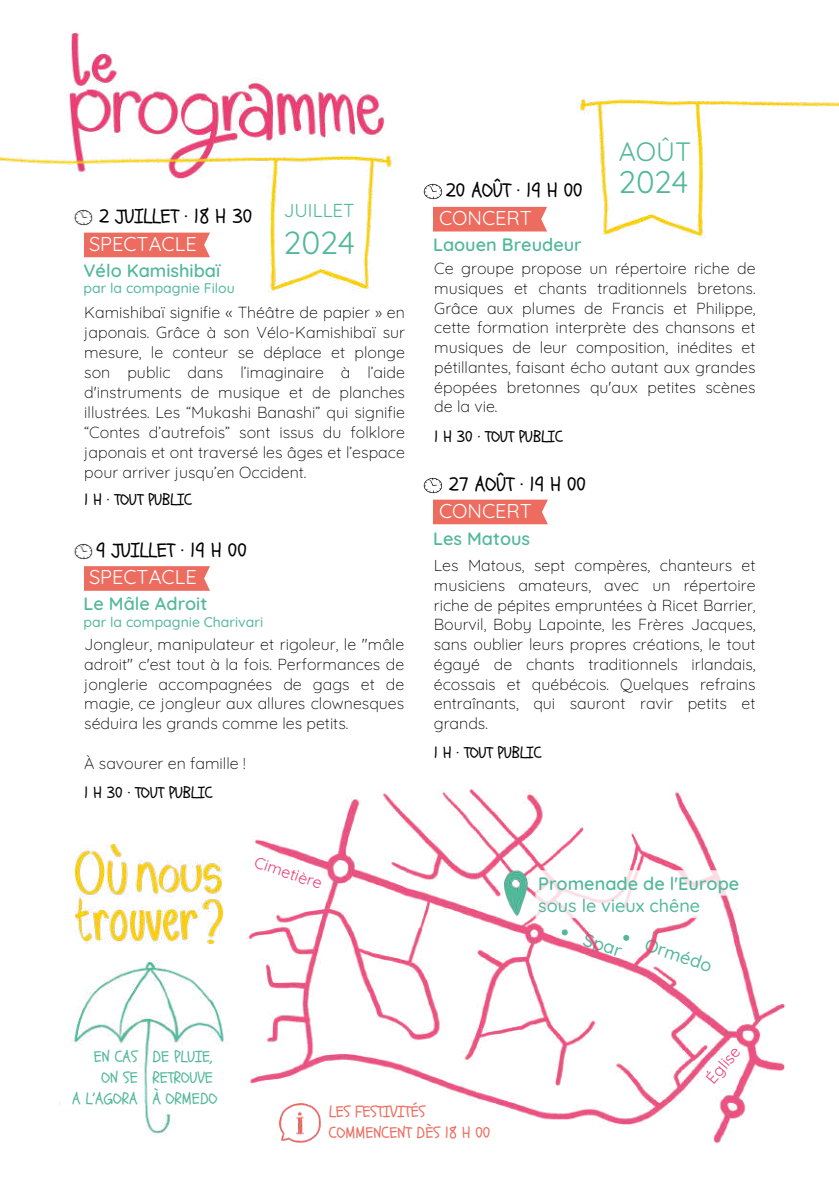
<style>
.page{position:relative;width:839px;height:1191px;background:#fff}
.page>*{position:absolute;margin:0;border:0;box-sizing:border-box;transform-origin:0 0}
.t1{font:32px "Quicksand";color:#53b89a}
.t2{font:31.2px "Quicksand";color:#53b89a}
.t3{font:26.6px "Quicksand";color:#53b89a}
.t4{font:20px "Schoolbell";color:#000}
.t5{font:20px "Quicksand";color:#fff}
.t6{font:18.8px "Quicksand";color:#53b89a}
.t7{font:600 18px "Quicksand";color:#53b89a}
.t8{font:500 18px "Quicksand";color:#53b89a}
.t9{font:300 16px/19.8px "Quicksand";color:#000;text-align:justify}
.t10{font:16px "Schoolbell";color:#000}
.t11{font:16px/21.2px "Schoolbell";color:#53b89a;text-align:right}
.t12{font:16px/21.2px "Schoolbell";color:#ed6c60}
.t13{font:16px "Quicksand";color:#e94077}
.t14{font:500 14px "Quicksand";color:#53b89a}
</style>
<div class="page">
<img style="left:66px;top:32px;width:318px;height:86px">
<img style="left:0;top:118px;width:394px;height:174px">
<img style="left:537px;top:99px;width:301px;height:139px">
<img style="left:70px;top:206px;width:26px;height:24px">
<div style="left:85px;top:233px;width:124px;height:24px;background:#ed6c60"></div>
<img style="left:423px;top:183px;width:19px;height:17px">
<div style="left:433px;top:207px;width:114px;height:25px;background:#ed6c60"></div>
<img style="left:74px;top:543px;width:19px;height:17px">
<svg style="left:85px;top:566px;width:124px;height:25px;background:#ed7064"></svg>
<img style="left:245px;top:789px;width:541px;height:355px">
<img style="left:280px;top:1104px;width:40px;height:39px">
<img style="left:423px;top:477px;width:19px;height:17px">
<div style="left:434px;top:500px;width:113px;height:24px;background:#ed6c60"></div>
<img style="left:501px;top:870px;width:31px;height:48px">
<img style="left:75px;top:845px;width:147px;height:93px">
<img style="left:59px;top:938px;width:165px;height:198px">
<svg style="left:535px;top:870px;width:207px;height:109px"></svg>
<p class="t6" style="left:284px;top:198px;width:72px">JUILLET</p>
<h1 class="t1" style="left:284px;top:222px;width:73px">2024</h1>
<p class="t4" style="left:99px;top:203px;width:154px">2 JUILLET · 18 H 30</p>
<p class="t5" style="left:89px;top:231px;width:109px">SPECTACLE</p>
<p class="t7" style="left:83px;top:259px;width:138px">Vélo Kamishibaï</p>
<p class="t14" style="left:83px;top:279px;width:153px">par la compagnie Filou</p>
<p class="t9" style="left:84px;top:302px;width:322px">Kamishibaï signifie « Théâtre de papier » en japonais. Grâce à son Vélo-Kamishibaï sur mesure, le conteur se déplace et plonge son public dans l’imaginaire à l’aide d'instruments de musique et de planches illustrées. Les “Mukashi Banashi” qui signifie “Contes d’autrefois” sont issus du folklore japonais et ont traversé les âges et l’espace pour arriver jusqu’en Occident.</p>
<p class="t10" style="left:84px;top:489px;width:109px">1 H · TOUT PUBLIC</p>
<p class="t4" style="left:96px;top:537px;width:152px">9 JUILLET · 19 H 00</p>
<p class="t5" style="left:89px;top:564px;width:109px">SPECTACLE</p>
<p class="t7" style="left:83px;top:592px;width:125px">Le Mâle Adroit</p>
<p class="t14" style="left:83px;top:613px;width:181px">par la compagnie Charivari</p>
<p class="t9" style="left:84px;top:634px;width:321px">Jongleur, manipulateur et rigoleur, le "mâle adroit" c'est tout à la fois. Performances de jonglerie accompagnées de gags et de magie, ce jongleur aux allures clownesques séduira les grands comme les petits.</p>
<p class="t9" style="left:84px;top:753px;width:163px">À savourer en famille !</p>
<p class="t10" style="left:84px;top:782px;width:130px">1 H 30 · TOUT PUBLIC</p>
<p class="t13" style="left:258px;top:851px;width:72px;rotate:19deg">Cimetière</p>
<h3 class="t3" style="left:618px;top:134px;width:74px">AOÛT</h3>
<h2 class="t2" style="left:618px;top:162px;width:71px">2024</h2>
<p class="t4" style="left:445px;top:178px;width:138px">20 AOÛT · 19 H 00</p>
<p class="t5" style="left:439px;top:205px;width:94px">CONCERT</p>
<p class="t7" style="left:433px;top:233px;width:150px">Laouen Breudeur</p>
<p class="t9" style="left:434px;top:258px;width:323px">Ce groupe propose un répertoire riche de musiques et chants traditionnels bretons.<br>Grâce aux plumes de Francis et Philippe, cette formation interprète des chansons et musiques de leur composition, inédites et pétillantes, faisant écho autant aux grandes épopées bretonnes qu'aux petites scènes de la vie.</p>
<p class="t10" style="left:434px;top:426px;width:130px">1 H 30 · TOUT PUBLIC</p>
<p class="t4" style="left:449px;top:471px;width:139px">27 AOÛT · 19 H 00</p>
<p class="t5" style="left:439px;top:498px;width:94px">CONCERT</p>
<p class="t7" style="left:433px;top:527px;width:99px">Les Matous</p>
<p class="t9" style="left:434px;top:555px;width:323px">Les Matous, sept compères, chanteurs et musiciens amateurs, avec un répertoire riche de pépites empruntées à Ricet Barrier, Bourvil, Boby Lapointe, les Frères Jacques, sans oublier leurs propres créations, le tout égayé de chants traditionnels irlandais, écossais et québécois. Quelques refrains entraînants, qui sauront ravir petits et grands.</p>
<p class="t10" style="left:434px;top:742px;width:109px">1 H · TOUT PUBLIC</p>
<p class="t7" style="left:538px;top:872px;width:202px">Promenade de l'Europe</p>
<p class="t8" style="left:538px;top:894px;width:163px">sous le vieux chêne</p>
<p class="t8" style="left:587px;top:927px;width:41px;rotate:19deg">Spar</p>
<p class="t8" style="left:649px;top:933px;width:71px;rotate:19deg">Ormédo</p>
<p class="t11" style="left:72px;top:1046px;width:67px">EN CAS<br>ON SE<br>A L’AGORA</p>
<p class="t11" style="left:152px;top:1046px;width:67px;text-align:left">DE PLUIE,<br>RETROUVE<br>À ORMEDO</p>
<p class="t12" style="left:329px;top:1101px;width:163px">LES FESTIVITÉS<br>COMMENCENT DÈS 18 H 00</p>
<p class="t13" style="left:701px;top:1074px;width:44px;rotate:-49deg">Église</p>
</div>
